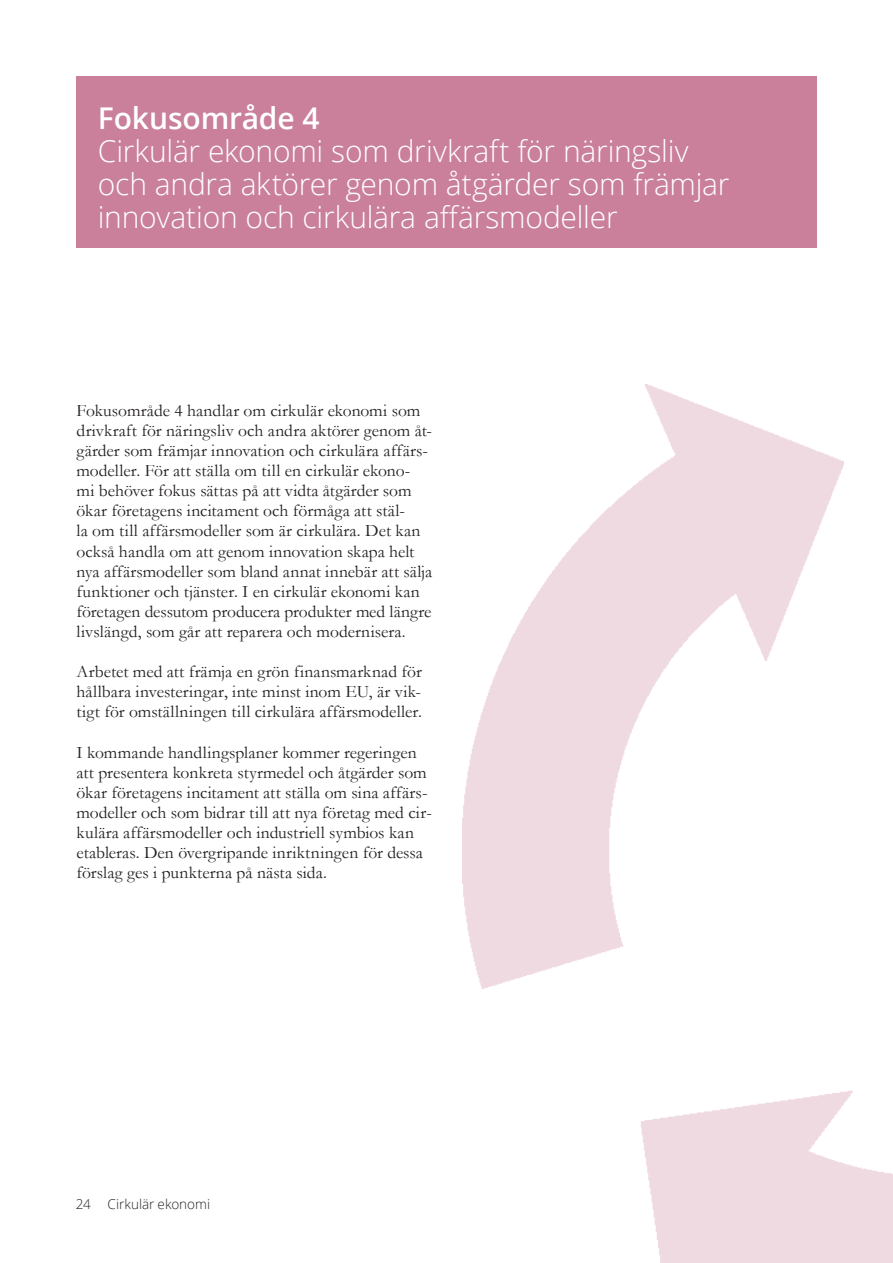
<style>
.page{position:relative;width:893px;height:1263px;background:#fff}
.page>*{position:absolute;margin:0;border:0;box-sizing:border-box;transform-origin:0 0}
._4_Huvudrubrik{font:300 30px/33px "Open Sans";letter-spacing:-.005em;color:#fff}
._4_Huvudrubrik-2{font:600 30px "Open Sans";letter-spacing:-.005em;color:#fff}
._7_Brödtext_vänsterj{font:17.55px/20.1px "Garamond";letter-spacing:.005em;color:#231f20}
.t1{font:300 13.5px "Open Sans";color:#231f20}
</style>
<div class="page">
<div style="left:76px;top:77px;width:740px;height:171px;background:#ca809b"></div>
<img style="left:462px;top:385px;width:431px;height:878px">
<p class="_4_Huvudrubrik-2" style="left:98px;top:98px;width:223px">Fokusområde 4</p>
<p class="_4_Huvudrubrik" style="left:98px;top:134px;width:633px">Cirkulär ekonomi som drivkraft för näringsliv och andra aktörer genom åtgärder som främjar innovation och cirkulära affärsmodeller</p>
<p class="_7_Brödtext_vänsterj" style="left:77px;top:400px;width:357px">Fokusområde 4 handlar om cirkulär ekonomi som drivkraft för näringsliv och andra aktörer genom åt&shy;gärder som främjar innovation och cirkulära affärs&shy;modeller. För att ställa om till en cirkulär ekono&shy;mi behöver fokus sättas på att vidta åtgärder som ökar företagens incitament och förmåga att stäl-<br>la om till affärsmodeller som är cirkulära. Det kan också handla om att genom innovation skapa helt nya affärsmodeller som bland annat innebär att sälja funktioner och tjänster. I en cirkulär ekonomi kan företagen dessutom producera produkter med längre livslängd, som går att reparera och modernisera.</p>
<p class="_7_Brödtext_vänsterj" style="left:77px;top:661px;width:347px;text-align:justify">Arbetet med att främja en grön finansmarknad för hållbara investeringar, inte minst inom EU, är vik&shy;tigt för omställningen till cirkulära affärsmodeller.</p>
<p class="_7_Brödtext_vänsterj" style="left:77px;top:741px;width:357px">I kommande handlingsplaner kommer regeringen att presentera konkreta styrmedel och åtgärder som ökar företagens incitament att ställa om sina affärs&shy;modeller och som bidrar till att nya företag med cir&shy;kulära affärsmodeller och industriell symbios kan etableras. Den övergripande inriktningen för dessa förslag ges i punkterna på nästa sida.</p>
<p class="t1" style="left:76px;top:1194px;width:136px">24 Cirkulär ekonomi</p>
</div>
